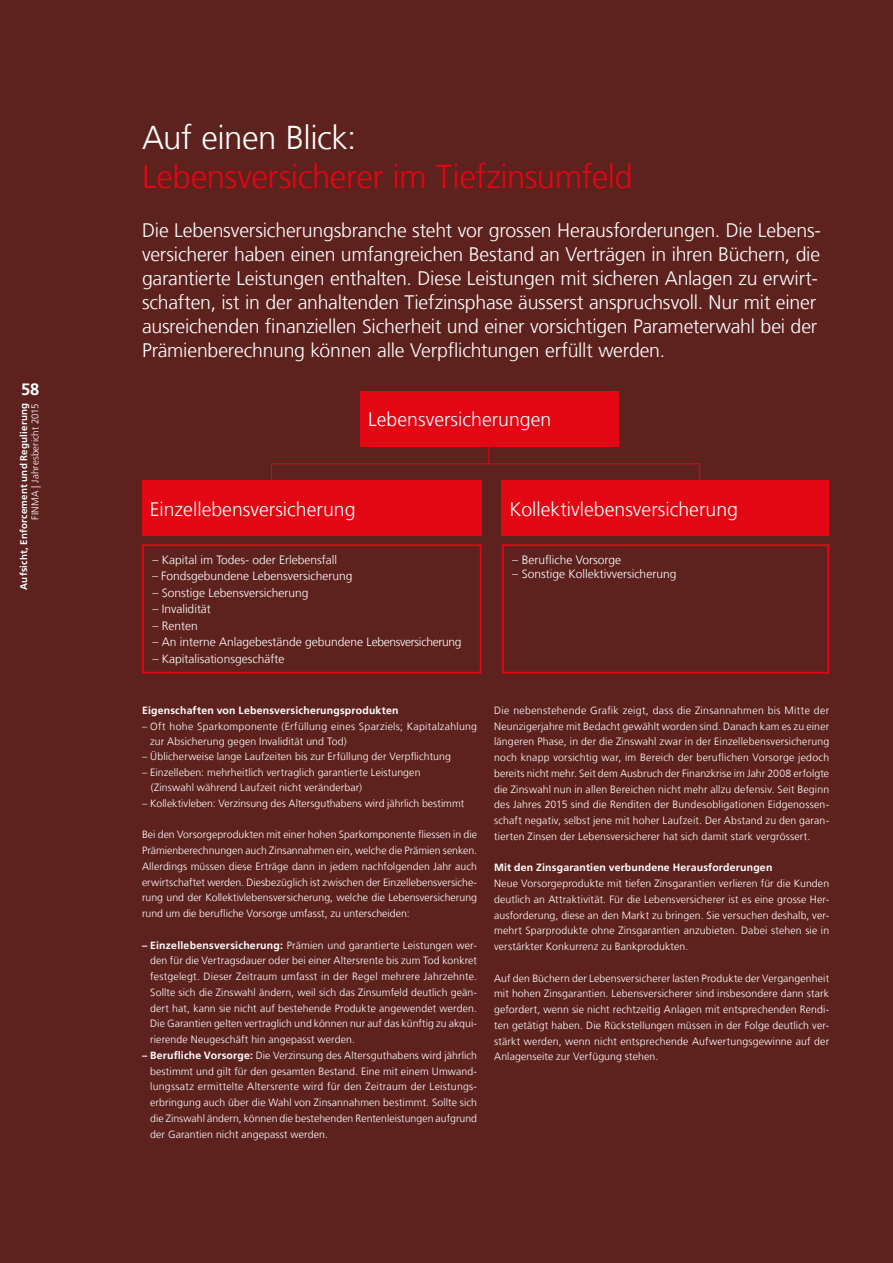
<style>
.page{position:relative;width:893px;height:1263px;background:#5e221e}
.page>*{position:absolute;margin:0;border:0;box-sizing:border-box;transform-origin:0 0}
.t1{font:300 33px "Frutiger LT Com";letter-spacing:-.015em;color:#e30613}
.t2{font:300 33px "Frutiger LT Com";letter-spacing:-.015em;color:#fff}
.t3{font:300 19.5px/24px "Frutiger LT Com";letter-spacing:-.01em;color:#fff}
.t4{font:700 16.5px "Frutiger LT Com";color:#fff}
.t5{font:300 12px "Frutiger LT Com";color:#fff}
.t6{font:300 10.5px/15.8px "Frutiger LT Com";letter-spacing:.01em;color:#fff;text-align:justify}
.t7{font:700 10.5px "Frutiger LT Com";letter-spacing:.02em;color:#fff}
.t8{font:700 9.75px "Frutiger LT Com";letter-spacing:.02em;color:#fff}
.t9{font:300 9.75px "Frutiger LT Com";letter-spacing:.015em;color:#fff}
.s1{font-weight:700}
</style>
<div class="page">
<hr style="left:489px;top:395px;width:1px;height:69px;background:#e30613">
<div style="left:271px;top:463px;width:429px;height:50px;border:1px solid #e30613"></div>
<div style="left:142px;top:480px;width:340px;height:56px;background:#e30613"></div>
<div style="left:142px;top:544px;width:340px;height:130px;border:2px solid #e30613"></div>
<div style="left:502px;top:480px;width:327px;height:56px;background:#e30613"></div>
<div style="left:502px;top:544px;width:327px;height:130px;border:2px solid #e30613"></div>
<div style="left:360px;top:391px;width:258px;height:55px;background:#e30613"></div>
<h3 class="t4" style="left:21px;top:380px;width:20px">58</h3>
<p class="t8" style="left:18px;top:590px;width:188px;rotate:-90deg">Aufsicht, Enforcement und Regulierung</p>
<p class="t9" style="left:29px;top:520px;width:118px;rotate:-90deg">FINMA | Jahresbericht 2015</p>
<h1 class="t2" style="left:142px;top:118px;width:216px">Auf einen Blick:</h1>
<h1 class="t1" style="left:142px;top:157px;width:492px">Lebensversicherer im Tiefzinsumfeld</h1>
<p class="t3" style="left:142px;top:219px;width:680px">Die Lebensversicherungsbranche steht vor grossen Herausforderungen. Die Lebens&shy;versicherer haben einen umfangreichen Bestand an Verträgen in ihren Büchern, die garantierte Leistungen enthalten. Diese Leistungen mit sicheren Anlagen zu erwirt&shy;schaften, ist in der anhaltenden Tiefzinsphase äusserst anspruchsvoll. Nur mit einer ausreichenden finanziellen Sicherheit und einer vorsichtigen Parameterwahl bei der Prämienberechnung können alle Verpflichtungen erfüllt werden.</p>
<h2 class="t3" style="left:368px;top:408px;width:185px">Lebensversicherungen</h2>
<h2 class="t3" style="left:150px;top:497px;width:207px">Einzellebensversicherung</h2>
<p class="t5" style="left:152px;top:552px;width:186px">– Kapital im Todes- oder Erlebensfall</p>
<p class="t5" style="left:152px;top:569px;width:202px">– Fondsgebundene Lebensversicherung</p>
<p class="t5" style="left:152px;top:585px;width:158px">– Sonstige Lebensversicherung</p>
<p class="t5" style="left:152px;top:602px;width:60px">– Invalidität</p>
<p class="t5" style="left:152px;top:618px;width:47px">– Renten</p>
<p class="t5" style="left:152px;top:635px;width:311px">– An interne Anlagebestände gebundene Lebensversicherung</p>
<p class="t5" style="left:152px;top:651px;width:133px">– Kapitalisationsgeschäfte</p>
<p class="t7" style="left:142px;top:704px;width:258px">Eigenschaften von Lebensversicherungsprodukten</p>
<p class="t6" style="left:150px;top:719px;width:328px;line-height:15px;text-indent:-8px">– Oft hohe Sparkomponente (Erfüllung eines Sparziels; Kapitalzahlung zur Absicherung gegen Invalidität und Tod)</p>
<p class="t6" style="left:142px;top:749px;width:310px">– Üblicherweise lange Laufzeiten bis zur Erfüllung der Verpflichtung</p>
<p class="t6" style="left:151px;top:765px;width:271px;line-height:15px;text-indent:-9px">– Einzelleben: mehrheitlich vertraglich garantierte Leistungen (Zinswahl während Laufzeit nicht veränderbar)</p>
<p class="t6" style="left:142px;top:795px;width:324px">– Kollektivleben: Verzinsung des Altersguthabens wird jährlich bestimmt</p>
<p class="t6" style="left:142px;top:827px;width:337px">Bei den Vorsorgeprodukten mit einer hohen Sparkomponente fliessen in die Prämienberechnungen auch Zinsannahmen ein, welche die Prämien senken.<br>Allerdings müssen diese Erträge dann in jedem nachfolgenden Jahr auch erwirtschaftet werden. Diesbezüglich ist zwischen der Einzellebensversiche&shy;rung und der Kollektivlebensversicherung, welche die Lebensversicherung rund um die berufliche Vorsorge umfasst, zu unterscheiden:</p>
<p class="t6" style="left:150px;top:937px;width:328px;text-indent:-8px"><span class="s1">– Einzellebensversicherung:</span> Prämien und garantierte Leistungen wer&shy;den für die Vertragsdauer oder bei einer Altersrente bis zum Tod konkret festgelegt. Dieser Zeitraum umfasst in der Regel mehrere Jahrzehnte.<br>Sollte sich die Zinswahl ändern, weil sich das Zinsumfeld deutlich geän&shy;dert hat, kann sie nicht auf bestehende Produkte angewendet werden.<br>Die Garantien gelten vertraglich und können nur auf das künftig zu akqui&shy;rierende Neugeschäft hin angepasst werden.</p>
<p class="t6" style="left:150px;top:1047px;width:328px;text-indent:-8px"><span class="s1">– Berufliche Vorsorge:</span> Die Verzinsung des Altersguthabens wird jährlich bestimmt und gilt für den gesamten Bestand. Eine mit einem Umwand&shy;lungssatz ermittelte Altersrente wird für den Zeitraum der Leistungs&shy;erbringung auch über die Wahl von Zinsannahmen bestimmt. Sollte sich die Zinswahl ändern, können die bestehenden Rentenleistungen aufgrund der Garantien nicht angepasst werden.</p>
<h2 class="t3" style="left:509px;top:497px;width:230px">Kollektivlebensversicherung</h2>
<p class="t5" style="left:512px;top:552px;width:110px">– Berufliche Vorsorge</p>
<p class="t5" style="left:512px;top:567px;width:166px">– Sonstige Kollektivversicherung</p>
<p class="t6" style="left:494px;top:702px;width:337px">Die nebenstehende Grafik zeigt, dass die Zinsannahmen bis Mitte der Neunzigerjahre mit Bedacht gewählt worden sind. Danach kam es zu einer längeren Phase, in der die Zinswahl zwar in der Einzellebensversicherung noch knapp vorsichtig war, im Bereich der beruflichen Vorsorge jedoch bereits nicht mehr. Seit dem Ausbruch der Finanzkrise im Jahr 2008 erfolgte die Zinswahl nun in allen Bereichen nicht mehr allzu defensiv. Seit Beginn des Jahres 2015 sind die Renditen der Bundesobligationen Eidgenossen&shy;schaft negativ, selbst jene mit hoher Laufzeit. Der Abstand zu den garan&shy;tierten Zinsen der Lebensversicherer hat sich damit stark vergrössert.</p>
<p class="t7" style="left:494px;top:862px;width:280px">Mit den Zinsgarantien verbundene Herausforderungen</p>
<p class="t6" style="left:494px;top:876px;width:337px">Neue Vorsorgeprodukte mit tiefen Zinsgarantien verlieren für die Kunden deutlich an Attraktivität. Für die Lebensversicherer ist es eine grosse Her&shy;ausforderung, diese an den Markt zu bringen. Sie versuchen deshalb, ver&shy;mehrt Sparprodukte ohne Zinsgarantien anzubieten. Dabei stehen sie in verstärkter Konkurrenz zu Bankprodukten.</p>
<p class="t6" style="left:494px;top:970px;width:337px">Auf den Büchern der Lebensversicherer lasten Produkte der Vergangenheit mit hohen Zinsgarantien. Lebensversicherer sind insbesondere dann stark gefordert, wenn sie nicht rechtzeitig Anlagen mit entsprechenden Rendi&shy;ten getätigt haben. Die Rückstellungen müssen in der Folge deutlich ver&shy;stärkt werden, wenn nicht entsprechende Aufwertungsgewinne auf der Anlagenseite zur Verfügung stehen.</p>
</div>
